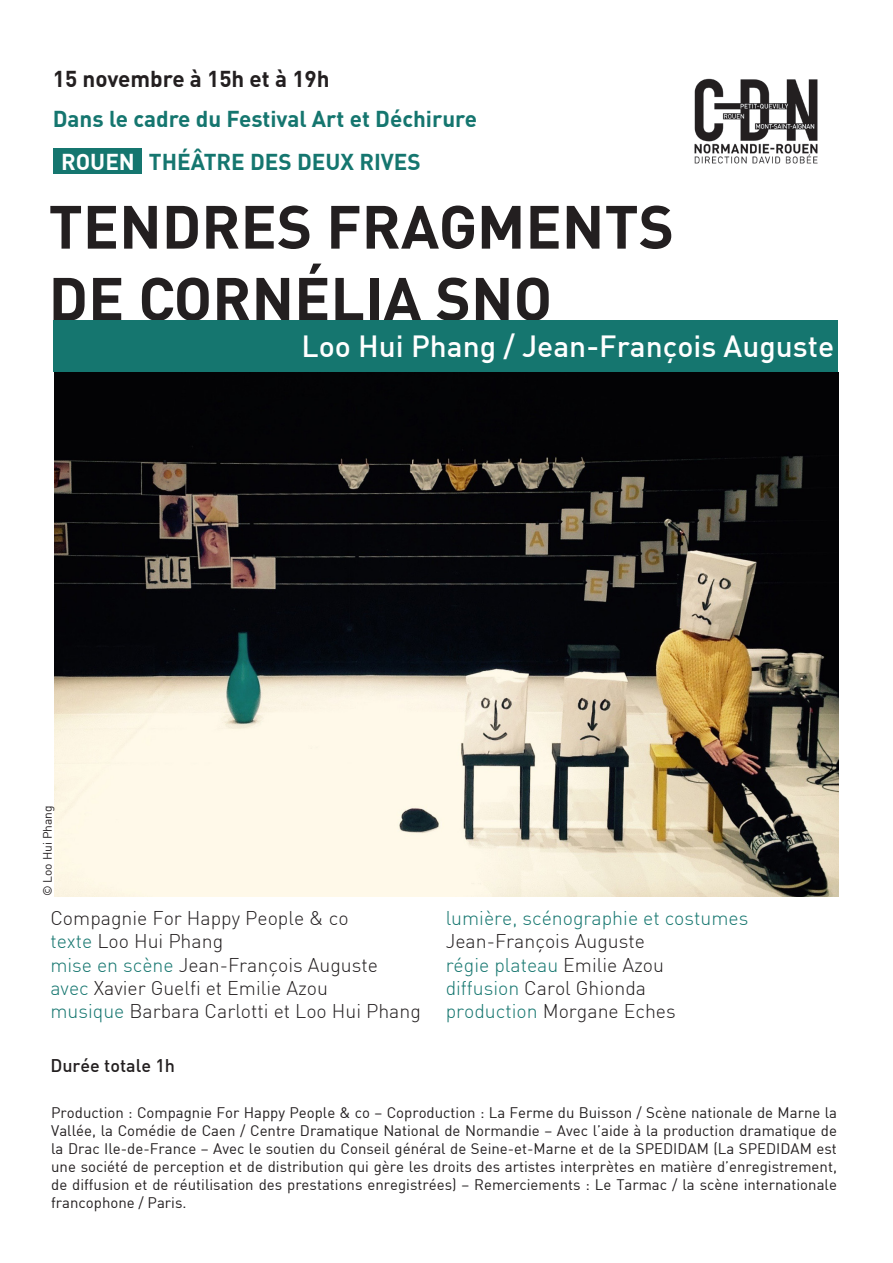
<style>
.page{position:relative;width:893px;height:1263px;background:#fff}
.page>*{position:absolute;margin:0;border:0;box-sizing:border-box;transform-origin:0 0}
.t1{font:700 60px "DIN Pro";color:#231f20}
.t2{font:500 30px "DIN";color:#fff}
.t3{font:700 22.5px "DIN Pro";color:#15766f}
.t4{font:700 22.5px "DIN Pro";color:#231f20}
.t5{font:700 22.5px "DIN Pro";color:#fff}
.t6{font:300 19.5px "DIN";color:#231f20}
.t7{font:300 19.5px/23.4px "DIN";color:#15766f}
.t8{font:500 18px "DIN";color:#231f20}
.t9{font:15px/18px "DIN";color:#231f20;text-align:justify}
.t10{font:12px "DIN";color:#231f20}
.s1{color:#15766f}
.s2{color:#231f20}
</style>
<div class="page">
<img style="left:694px;top:78px;width:124px;height:86px">
<div style="left:53px;top:149px;width:89px;height:25px;background:#15766f"></div>
<div style="left:53px;top:321px;width:785px;height:51px;background:#15766f"></div>
<img style="left:54px;top:372px;width:785px;height:524px">
<p class="t4" style="left:53px;top:64px;width:278px">15 novembre à 15h et à 19h</p>
<p class="t3" style="left:53px;top:104px;width:426px">Dans le cadre du Festival Art et Déchirure</p>
<p class="t5" style="left:61px;top:147px;width:75px">ROUEN</p>
<p class="t3" style="left:149px;top:147px;width:274px">THÉÂTRE DES DEUX RIVES</p>
<p class="t1" style="left:49px;top:187px;width:627px">TENDRES FRAGMENTS</p>
<p class="t1" style="left:49px;top:259px;width:505px">DE CORNÉLIA SNO</p>
<p class="t2" style="left:301px;top:327px;width:534px">Loo Hui Phang / Jean-François Auguste</p>
<p class="t10" style="left:40px;top:896px;width:93px;rotate:-90deg">© Loo Hui Phang</p>
<p class="t6" style="left:50px;top:906px;width:300px">Compagnie For Happy People &amp; co</p>
<p class="t6" style="left:50px;top:929px;width:174px"><span class="s1">texte</span> Loo Hui Phang</p>
<p class="t6" style="left:50px;top:952px;width:329px"><span class="s1">mise en scène</span> Jean-François Auguste</p>
<p class="t6" style="left:50px;top:976px;width:279px"><span class="s1">avec</span> Xavier Guelfi et Emilie Azou</p>
<p class="t6" style="left:50px;top:999px;width:372px"><span class="s1">musique</span> Barbara Carlotti et Loo Hui Phang</p>
<p class="t7" style="left:446px;top:906px;width:304px">lumière, scénographie et costumes<br><span class="s2">Jean-François Auguste</span></p>
<p class="t7" style="left:446px;top:953px;width:220px">régie plateau <span class="s2">Emilie Azou</span></p>
<p class="t6" style="left:446px;top:976px;width:202px"><span class="s1">diffusion</span> Carol Ghionda</p>
<p class="t6" style="left:446px;top:999px;width:232px"><span class="s1">production</span> Morgane Eches</p>
<p class="t8" style="left:50px;top:1053px;width:126px">Durée totale 1h</p>
<p class="t9" style="left:51px;top:1103px;width:787px">Production : Compagnie For Happy People &amp; co – Coproduction : La Ferme du Buisson / Scène nationale de Marne la Vallée, la Comédie de Caen / Centre Dramatique National de Normandie – Avec l’aide à la production dramatique de la Drac Ile-de-France – Avec le soutien du Conseil général de Seine-et-Marne et de la SPEDIDAM (La SPEDIDAM est une société de perception et de distribution qui gère les droits des artistes interprètes en matière d’enregistrement, de diffusion et de réutilisation des prestations enregistrées) – Remerciements : Le Tarmac / la scène internationale francophone / Paris.</p>
</div>
